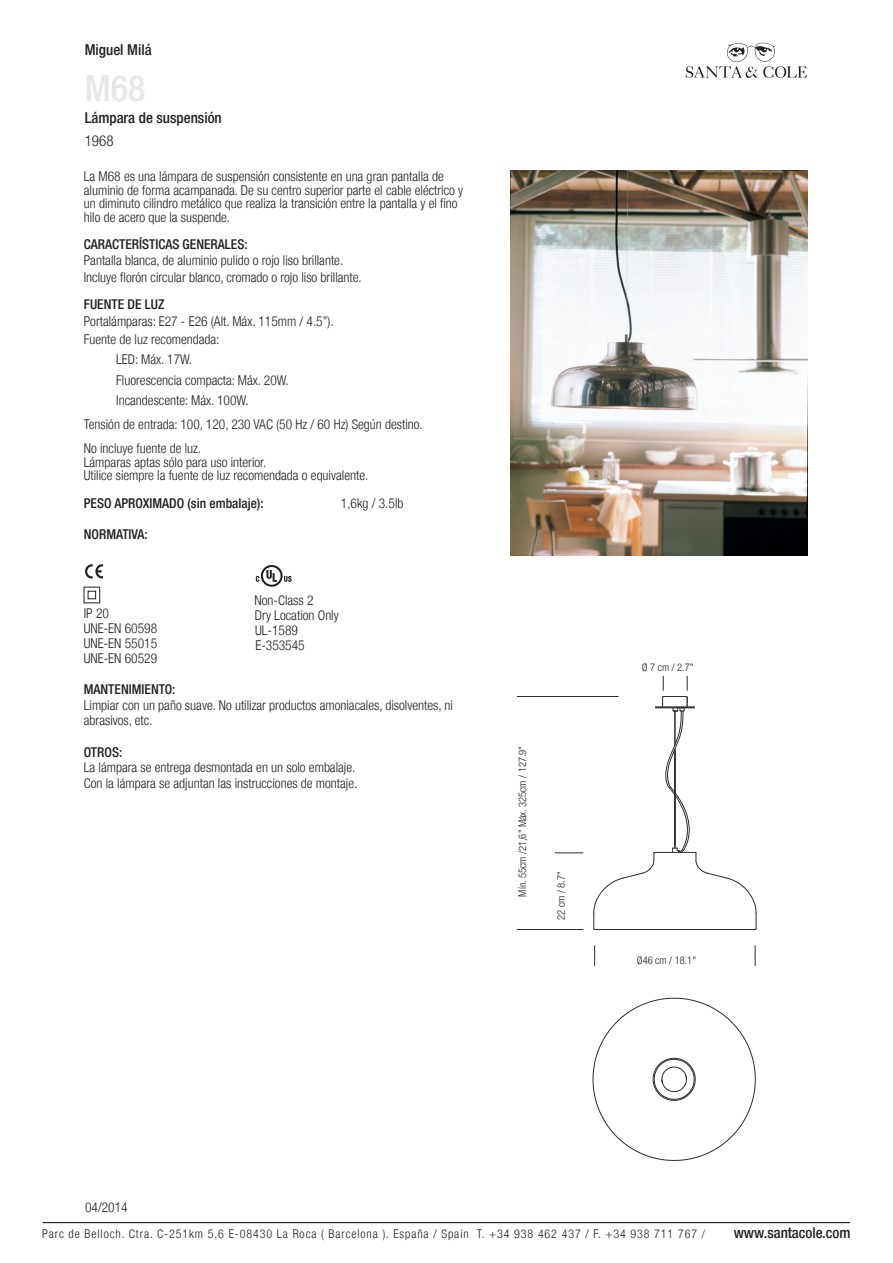
<style>
.page{position:relative;width:893px;height:1263px;background:#fff}
.page>*{position:absolute;margin:0;border:0;box-sizing:border-box;transform-origin:0 0}
.t1{font:500 condensed 36px "Helvetica Neue LT";color:#e6e7e9}
.t2{font:500 condensed 15px "Helvetica Neue LT";color:#231f20}
.t3{font:300 condensed 15px "Helvetica Neue LT";color:#231f20}
.t4{font:300 condensed 13.5px/15px "Helvetica Neue LT";color:#231f20}
.t5{font:500 condensed 13.5px "Helvetica Neue LT";color:#231f20}
.t6{font:300 condensed 12px "Helvetica Neue LT";letter-spacing:.075em;color:#231f20}
.t7{font:300 condensed 10.5px "Helvetica Neue LT";color:#231f20}
.s1{font-family:"Arial";font-weight:400;font-stretch:normal}
.s2{color:#3d3b3c}
</style>
<div class="page">
<img style="left:511px;top:170px;width:296px;height:386px">
<svg style="left:592px;top:997px;width:164px;height:164px"></svg>
<svg style="left:687px;top:676px;width:1px;height:14px"></svg>
<svg style="left:663px;top:676px;width:1px;height:14px"></svg>
<svg style="left:593px;top:696px;width:164px;height:234px"></svg>
<svg style="left:594px;top:946px;width:1px;height:19px"></svg>
<svg style="left:755px;top:946px;width:1px;height:19px"></svg>
<svg style="left:555px;top:852px;width:28px;height:1px"></svg>
<hr style="left:517px;top:696px;width:101px;height:1px;background:#292d2f">
<hr style="left:517px;top:929px;width:66px;height:1px;background:#292d2f">
<svg style="left:686px;top:43px;width:121px;height:35px"></svg>
<svg style="left:85px;top:564px;width:19px;height:15px"></svg>
<div style="left:84px;top:587px;width:16px;height:16px;border:1px solid #231f20"></div>
<div style="left:88px;top:591px;width:8px;height:8px;border:1px solid #231f20"></div>
<hr style="left:43px;top:1222px;width:807px;height:1px;background:#000001">
<svg style="left:256px;top:565px;width:36px;height:22px"></svg>
<p class="t2" style="left:85px;top:41px;width:68px">Miguel Milá</p>
<h1 class="t1" style="left:85px;top:67px;width:62px">M68</h1>
<p class="t2" style="left:85px;top:109px;width:139px">Lámpara de suspensión</p>
<p class="t3" style="left:85px;top:132px;width:30px">1968</p>
<p class="t4" style="left:84px;top:170px;width:381px;line-height:13.5px">La M68 es una lámpara de suspensión consistente en una gran pantalla de aluminio de forma acampanada. De su centro superior parte el cable eléctrico y un diminuto cilindro metálico que realiza la transición entre la pantalla y el fino hilo de acero que la suspende.</p>
<p class="t5" style="left:84px;top:236px;width:165px">CARACTERÍSTICAS GENERALES:</p>
<p class="t4" style="left:84px;top:252px;width:279px;line-height:16.5px">Pantalla blanca, de aluminio pulido o rojo liso brillante.<br>Incluye florón circular blanco, cromado o rojo liso brillante.</p>
<p class="t5" style="left:84px;top:296px;width:82px">FUENTE DE LUZ</p>
<p class="t4" style="left:84px;top:313px;width:251px;line-height:17.5px">Portalámparas: E27 - E26 (Alt. Máx. 115mm / 4.5”).<br>Fuente de luz recomendada:</p>
<p class="t4" style="left:116px;top:349px;width:174px;line-height:20.5px">LED: Máx. 17W.<br>Fluorescencia compacta: Máx. 20W.<br>Incandescente: Máx. 100W.</p>
<p class="t4" style="left:84px;top:412px;width:340px;line-height:24px">Tensión de entrada: 100, 120, 230 VAC (50 Hz / 60 Hz) Según destino.<br>No incluye fuente de luz.</p>
<p class="t4" style="left:84px;top:455px;width:286px;line-height:13.5px">Lámparas aptas sólo para uso interior.<br>Utilice siempre la fuente de luz recomendada o equivalente.</p>
<p class="t5" style="left:84px;top:495px;width:181px">PESO APROXIMADO (sin embalaje):</p>
<p class="t4" style="left:341px;top:495px;width:64px">1,6kg / 3.5lb</p>
<p class="t5" style="left:84px;top:526px;width:66px">NORMATIVA:</p>
<p class="t4" style="left:255px;top:593px;width:86px">Non-Class 2<br>Dry Location Only<br>UL-1589<br>E-353545</p>
<p class="t4" style="left:84px;top:606px;width:75px">IP 20<br>UNE-EN 60598<br>UNE-EN 55015<br>UNE-EN 60529</p>
<p class="t5" style="left:84px;top:681px;width:93px">MANTENIMIENTO:</p>
<p class="t4" style="left:84px;top:697px;width:371px;line-height:15.6px">Limpiar con un paño suave. No utilizar productos amoniacales, disolventes, ni abrasivos, etc.</p>
<p class="t5" style="left:84px;top:744px;width:40px">OTROS:</p>
<p class="t4" style="left:84px;top:760px;width:276px;line-height:15.6px">La lámpara se entrega desmontada en un solo embalaje.<br>Con la lámpara se adjuntan las instrucciones de montaje<span class="s1">.</span></p>
<p class="t7" style="left:516px;top:896px;width:152px;rotate:-90deg">Mín. 55cm /21,6" Máx. 325cm / 127.9"</p>
<p class="t7" style="left:555px;top:920px;width:50px;rotate:-90deg">22 cm / 8.7"</p>
<p class="t7" style="left:642px;top:662px;width:53px">Ø 7 cm / 2.7"</p>
<p class="t7" style="left:637px;top:954px;width:61px">Ø46 cm / 18.1"</p>
<p class="t4" style="left:85px;top:1200px;width:44px">04/2014</p>
<p class="t6" style="left:42px;top:1227px;width:664px">Parc de Belloch. Ctra. C-251km 5,6 E-08430 La Roca ( Barcelona ). España / Spain T. +34 938 462 437 / F. +34 938 711 767 <span class="s2">/</span></p>
<p class="t2" style="left:734px;top:1223px;width:118px">www.santacole.com</p>
</div>
